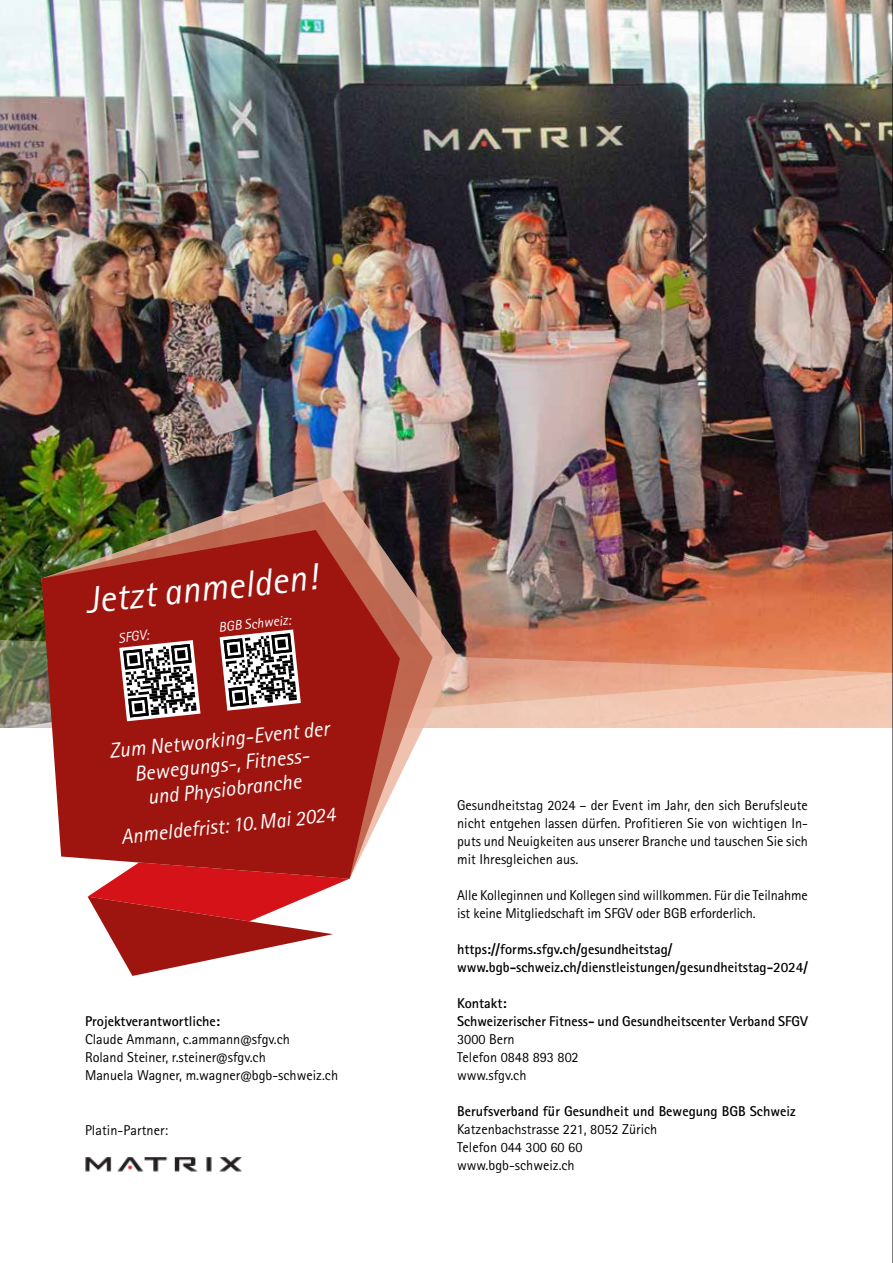
<style>
.page{position:relative;width:893px;height:1263px;background:#fff}
.page>*{position:absolute;margin:0;border:0;box-sizing:border-box;transform-origin:0 0}
.t1{font:italic 37.2px "Rotis Sans Serif Pro";color:#fff}
.t2{font:italic 21.3px/24.9px "Rotis Sans Serif Pro";color:#fff;text-align:center}
.t3{font:italic 21px "Rotis Sans Serif Pro";color:#fff}
.t4{font:14.25px/18px "Rotis Sans Serif Pro";color:#000}
.t5{font:700 14.25px/18px "Rotis Sans Serif Pro";color:#000}
.t6{font:italic 13.95px "Rotis Sans Serif Pro";color:#fff}
</style>
<div class="page">
<img style="left:0;top:0;width:892px;height:599px">
<img style="left:0;top:599px;width:892px;height:129px">
<img style="left:42px;top:477px;width:416px;height:251px">
<img style="left:41px;top:502px;width:392px;height:273px">
<svg style="left:42px;top:530px;width:358px;height:349px;background:#a32e25"></svg>
<svg style="left:88px;top:862px;width:261px;height:114px"></svg>
<svg style="left:119px;top:640px;width:81px;height:81px"></svg>
<svg style="left:220px;top:629px;width:81px;height:82px"></svg>
<img style="left:85px;top:1157px;width:157px;height:15px">
<hr style="left:892px;top:0;width:1px;height:1263px;background:#000">
<h1 class="t1" style="left:83px;top:579px;width:234px;rotate:-6deg">Jetzt anmelden!</h1>
<p class="t6" style="left:218px;top:619px;width:74px;rotate:-6deg">BGB Schweiz:</p>
<p class="t6" style="left:117px;top:630px;width:32px;rotate:-6deg">SFGV:</p>
<h2 class="t2" style="left:108px;top:739px;width:222px;rotate:-6deg">Zum Networking-Event der<br>Bewegungs-, Fitness-<br>und Physiobranche</h2>
<h3 class="t3" style="left:120px;top:824px;width:217px;rotate:-6deg">Anmeldefrist: 10.Mai 2024</h3>
<p class="t5" style="left:85px;top:1012px;width:137px">Projektverantwortliche:</p>
<p class="t4" style="left:85px;top:1030px;width:255px">Claude Ammann, c.ammann@sfgv.ch<br>Roland Steiner, r.steiner@sfgv.ch<br>Manuela Wagner, m.wagner@bgb-schweiz.ch</p>
<p class="t4" style="left:85px;top:1121px;width:85px">Platin-Partner:</p>
<p class="t4" style="left:457px;top:796px;width:352px;text-align:justify">Gesundheitstag 2024 – der Event im Jahr, den sich Berufsleute nicht entgehen lassen dürfen. Profitieren Sie von wichtigen In&shy;puts und Neuigkeiten aus unserer Branche und tauschen Sie sich mit Ihresgleichen aus.</p>
<p class="t4" style="left:457px;top:886px;width:352px">Alle Kolleginnen und Kollegen sind willkommen. Für die Teilnahme ist keine Mitgliedschaft im SFGV oder BGB erforderlich.</p>
<p class="t5" style="left:457px;top:940px;width:352px">https://forms.sfgv.ch/gesundheitstag/ www.bgb-schweiz.ch/dienstleistungen/gesundheitstag-2024/</p>
<p class="t5" style="left:457px;top:994px;width:352px">Kontakt:<br>Schweizerischer Fitness- und Gesundheitscenter Verband SFGV</p>
<p class="t4" style="left:457px;top:1030px;width:123px">3000 Bern<br>Telefon 0848 893 802 www.sfgv.ch</p>
<p class="t5" style="left:457px;top:1102px;width:340px">Berufsverband für Gesundheit und Bewegung BGB Schweiz</p>
<p class="t4" style="left:457px;top:1120px;width:202px">Katzenbachstrasse 221, 8052 Zürich<br>Telefon 044 300 60 60 www.bgb-schweiz.ch</p>
</div>
